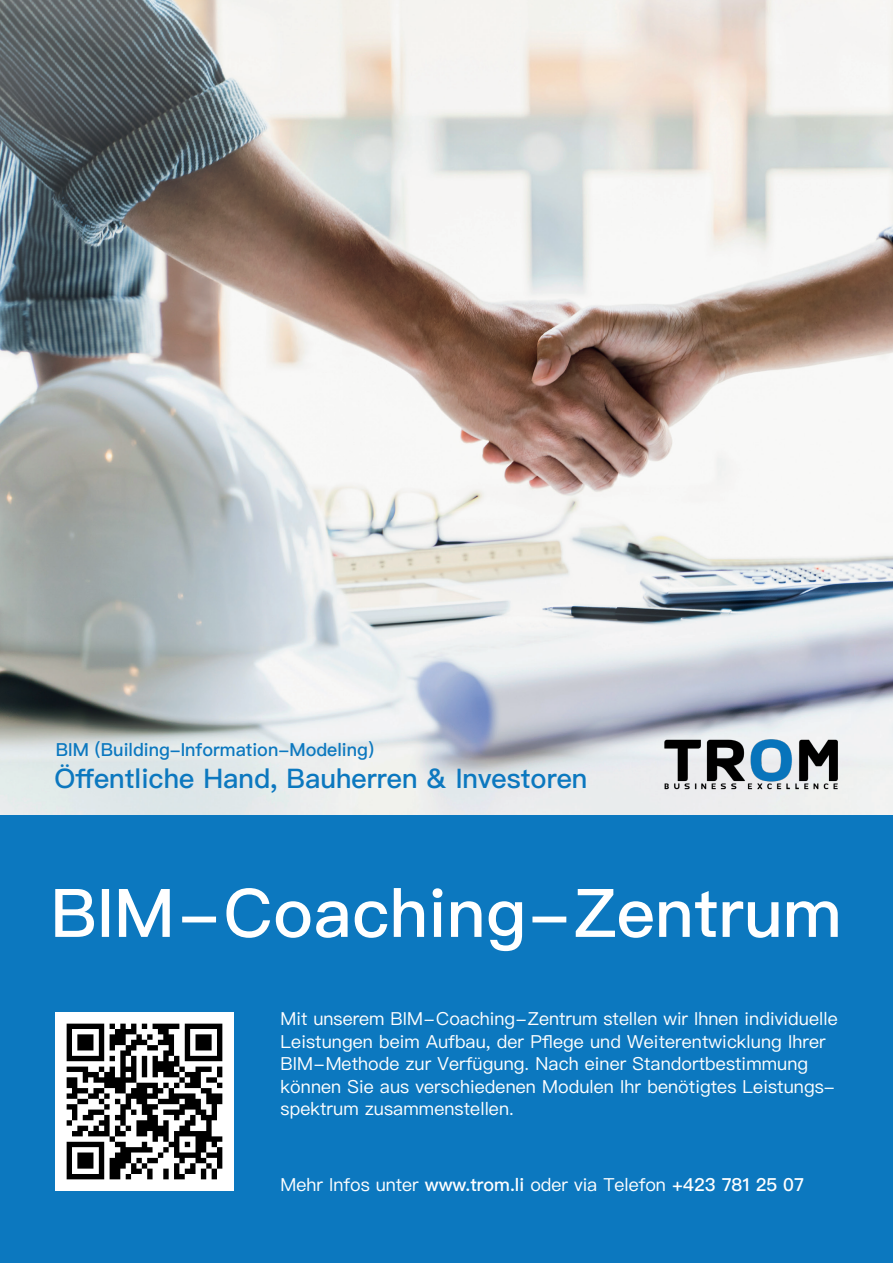
<style>
.page{position:relative;width:893px;height:1263px;background:#fff}
.page>*{position:absolute;margin:0;border:0;box-sizing:border-box;transform-origin:0 0}
.t1{font:500 27px "Ping Fang HK";color:#0c78bf}
.t2{font:18px/22.5px "Ping Fang HK";letter-spacing:.005em;color:#fff}
.t3{font:500 18px "Ping Fang HK";color:#0c78bf}
.s1{font-weight:500}
</style>
<div class="page">
<div style="left:0;top:814px;width:893px;height:449px;background:#0c78bf"></div>
<img style="left:0;top:0;width:893px;height:814px">
<svg style="left:55px;top:888px;width:783px;height:63px"></svg>
<img style="left:648px;top:727px;width:207px;height:75px">
<img style="left:55px;top:1012px;width:179px;height:179px">
<p class="t3" style="left:56px;top:739px;width:320px">BIM (Building-Information-Modeling)</p>
<p class="t1" style="left:55px;top:762px;width:534px">Öffentliche Hand, Bauherren &amp; Investoren</p>
<p class="t2" style="left:281px;top:1007px;width:559px">Mit unserem BIM-Coaching-Zentrum stellen wir Ihnen individuelle Leistungen beim Aufbau, der Pflege und Weiterentwicklung Ihrer BIM-Methode zur Verfügung. Nach einer Standortbestimmung können Sie aus verschiedenen Modulen Ihr benötigtes Leistungs&shy;spektrum zusammenstellen.</p>
<p class="t2" style="left:281px;top:1173px;width:525px">Mehr Infos unter <span class="s1">www.trom.li</span> oder via Telefon <span class="s1">+423 781 25 07</span></p>
</div>
